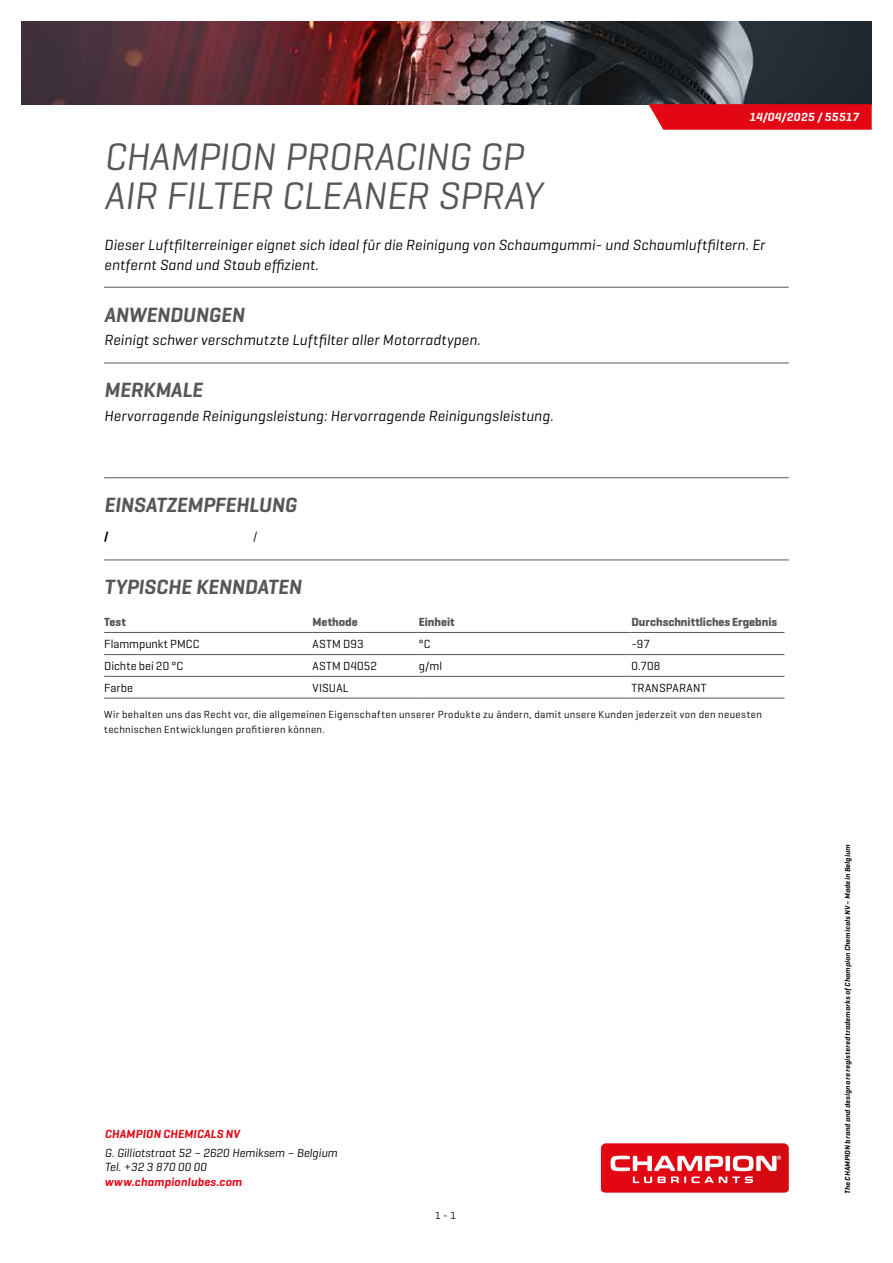
<style>
.page{position:relative;width:893px;height:1263px;background:#fff}
.page>*{position:absolute;margin:0;border:0;box-sizing:border-box;transform-origin:0 0}
.t1{font:italic 39px/39px "Geogrotesque";letter-spacing:-.01em;color:#575756}
.t2{font:italic 600 21px "Geogrotesque";letter-spacing:-.005em;color:#575756}
.t3{font:italic 15px/19.5px "Geogrotesque";letter-spacing:.01em;color:#000}
.t4{font:12px "Geogrotesque";letter-spacing:.01em;color:#000}
.t5{font:italic 12px/14.4px "Geogrotesque";color:#000}
.t6{font:700 12px "Geogrotesque";letter-spacing:-.005em;color:#575756}
.t7{font:italic 600 12px "Geogrotesque";letter-spacing:.015em;color:#e30613}
.t8{font:italic 600 12px "Geogrotesque";letter-spacing:.025em;color:#fff}
.t9{font:600 12px "Geogrotesque";color:#000}
.t10{font:10.5px/15px "Geogrotesque";letter-spacing:.035em;color:#000}
.t11{font:italic 600 7.5px "Geogrotesque";letter-spacing:.025em;color:#000}
</style>
<div class="page">
<svg style="left:601px;top:1143px;width:188px;height:49px;background:#e43740"></svg>
<img style="left:21px;top:21px;width:851px;height:83px">
<svg style="left:648px;top:104px;width:224px;height:26px;background:#e3121e"></svg>
<hr style="left:104px;top:287px;width:685px;height:1px;background:#575756">
<hr style="left:104px;top:363px;width:685px;height:1px;background:#575756">
<hr style="left:104px;top:477px;width:685px;height:1px;background:#575756">
<hr style="left:104px;top:559px;width:685px;height:1px;background:#575756">
<hr style="left:104px;top:632px;width:209px;height:1px;background:#575756">
<hr style="left:313px;top:632px;width:106px;height:1px;background:#575756">
<hr style="left:419px;top:632px;width:212px;height:1px;background:#575756">
<hr style="left:631px;top:632px;width:153px;height:1px;background:#575756">
<hr style="left:104px;top:654px;width:209px;height:1px;background:#575756">
<hr style="left:313px;top:654px;width:106px;height:1px;background:#575756">
<hr style="left:419px;top:654px;width:212px;height:1px;background:#575756">
<hr style="left:631px;top:654px;width:153px;height:1px;background:#575756">
<hr style="left:104px;top:676px;width:209px;height:1px;background:#575756">
<hr style="left:313px;top:676px;width:106px;height:1px;background:#575756">
<hr style="left:419px;top:676px;width:212px;height:1px;background:#575756">
<hr style="left:631px;top:676px;width:153px;height:1px;background:#575756">
<hr style="left:104px;top:698px;width:209px;height:1px;background:#575756">
<hr style="left:313px;top:698px;width:106px;height:1px;background:#575756">
<hr style="left:419px;top:698px;width:212px;height:1px;background:#575756">
<hr style="left:631px;top:698px;width:153px;height:1px;background:#575756">
<p class="t8" style="left:749px;top:110px;width:111px">14/04/2025 / 55517</p>
<h1 class="t1" style="left:104px;top:136px;width:440px">CHAMPION PRORACING GP<br>AIR FILTER CLEANER SPRAY</h1>
<p class="t3" style="left:104px;top:235px;width:662px">Dieser Luftfilterreiniger eignet sich ideal für die Reinigung von Schaumgummi- und Schaumluftfiltern. Er entfernt Sand und Staub effizient.</p>
<h2 class="t2" style="left:104px;top:301px;width:142px">ANWENDUNGEN</h2>
<p class="t3" style="left:104px;top:330px;width:378px">Reinigt schwer verschmutzte Luftfilter aller Motorradtypen.</p>
<h2 class="t2" style="left:104px;top:377px;width:100px">MERKMALE</h2>
<p class="t3" style="left:104px;top:406px;width:451px">Hervorragende Reinigungsleistung: Hervorragende Reinigungsleistung.</p>
<h2 class="t2" style="left:104px;top:492px;width:194px">EINSATZEMPFEHLUNG</h2>
<p class="t9" style="left:104px;top:528px;width:6px">/</p>
<p class="t4" style="left:253px;top:528px;width:6px">/</p>
<h2 class="t2" style="left:104px;top:574px;width:199px">TYPISCHE KENNDATEN</h2>
<p class="t6" style="left:104px;top:614px;width:23px">Test</p>
<p class="t6" style="left:313px;top:614px;width:47px">Methode</p>
<p class="t6" style="left:419px;top:614px;width:37px">Einheit</p>
<p class="t6" style="left:631px;top:614px;width:147px">Durchschnittliches Ergebnis</p>
<p class="t4" style="left:104px;top:637px;width:97px">Flammpunkt PMCC</p>
<p class="t4" style="left:313px;top:637px;width:53px">ASTM D93</p>
<p class="t4" style="left:419px;top:637px;width:13px">°C</p>
<p class="t4" style="left:631px;top:637px;width:20px">-97</p>
<p class="t4" style="left:104px;top:658px;width:80px">Dichte bei 20 °C</p>
<p class="t4" style="left:313px;top:658px;width:66px">ASTM D4052</p>
<p class="t4" style="left:419px;top:658px;width:25px">g/ml</p>
<p class="t4" style="left:631px;top:658px;width:30px">0.708</p>
<p class="t4" style="left:104px;top:680px;width:31px">Farbe</p>
<p class="t4" style="left:313px;top:680px;width:38px">VISUAL</p>
<p class="t4" style="left:631px;top:680px;width:77px">TRANSPARANT</p>
<p class="t10" style="left:104px;top:706px;width:659px">Wir behalten uns das Recht vor, die allgemeinen Eigenschaften unserer Produkte zu ändern, damit unsere Kunden jederzeit von den neuesten technischen Entwicklungen profitieren können.</p>
<p class="t7" style="left:105px;top:1126px;width:136px">CHAMPION CHEMICALS NV</p>
<p class="t5" style="left:105px;top:1145px;width:234px">G. Gilliotstraat 52 – 2620 Hemiksem – Belgium<br>Tel. +32 3 870 00 00</p>
<p class="t7" style="left:105px;top:1174px;width:139px">www.championlubes.com</p>
<p class="t10" style="left:435px;top:1207px;width:23px">1 - 1</p>
<p class="t11" style="left:843px;top:1194px;width:351px;rotate:-90deg">The CHAMPION brand and design are registered trademarks of Champion Chemicals NV – Made in Belgium</p>
</div>
